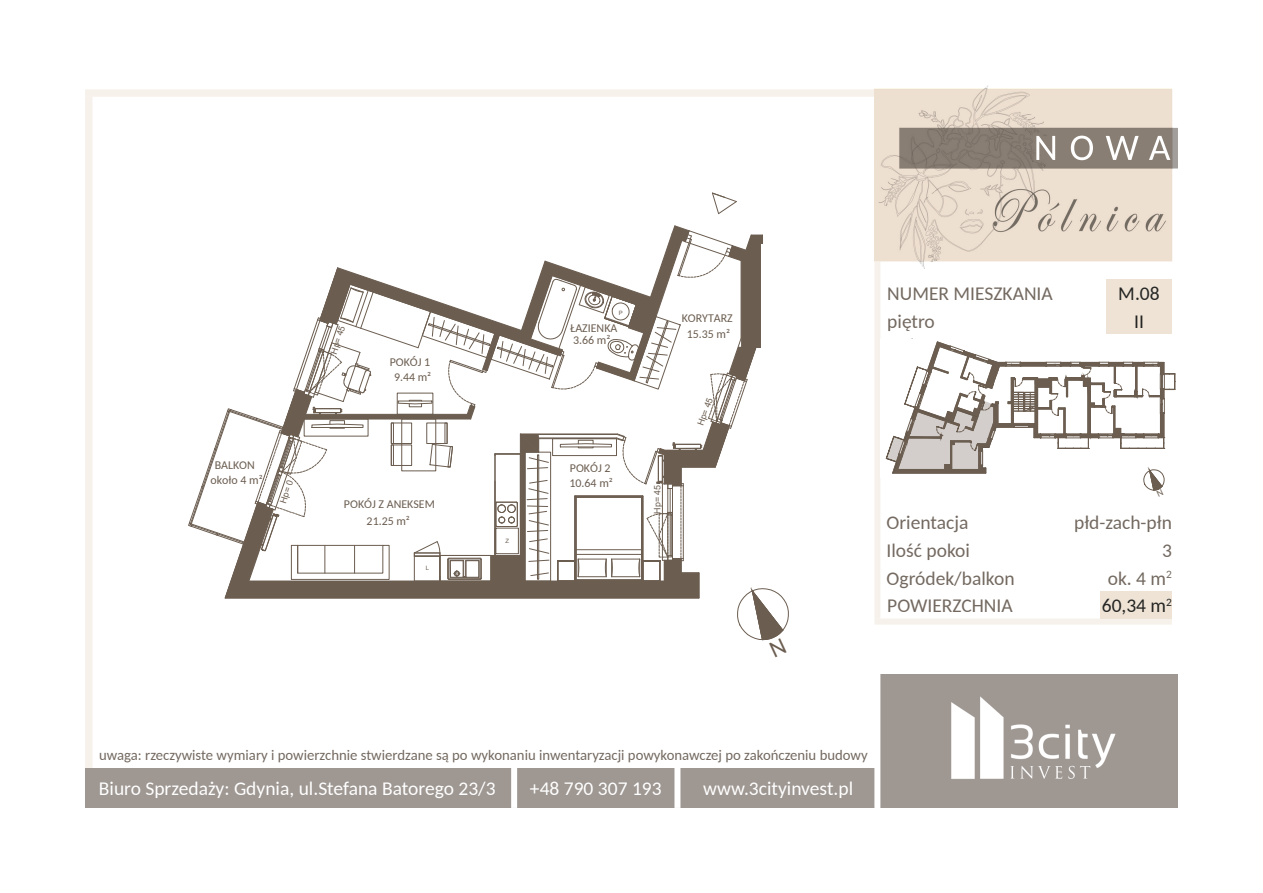
<style>
.page{position:relative;width:1263px;height:893px;background:#fff}
.page>*{position:absolute;margin:0;border:0;box-sizing:border-box;transform-origin:0 0}
.t1{font:19.5px "Carlito";color:#736960}
.t2{font:19.5px "Carlito";color:#fff}
.t3{font:19.5px "Carlito";color:#242523}
.t4{font:14.7px "Carlito";color:#736960}
.t5{font:11.85px/16.4px "Carlito";color:#6b5d50;text-align:center}
.t6{font:11.85px "Arial";color:#040503}
.t7{font:11.7px/13.8px "Arial";color:#040503}
.t8{font:8.85px "Arial";color:#6b5d50}
.t9{font:6px "Arial";color:#6b5d50}
</style>
<div class="page">
<svg style="left:712px;top:192px;width:25px;height:22px"></svg>
<div style="left:85px;top:768px;width:791px;height:40px;background:#9e9792"></div>
<div style="left:880px;top:675px;width:298px;height:133px;background:#9e9792"></div>
<img style="left:951px;top:696px;width:165px;height:83px">
<div style="left:1106px;top:279px;width:66px;height:28px;background:#efe3d6"></div>
<div style="left:874px;top:261px;width:6px;height:358px;background:#f7f1eb"></div>
<img style="left:874px;top:85px;width:304px;height:184px">
<div style="left:1100px;top:591px;width:72px;height:28px;background:#efe3d6"></div>
<div style="left:874px;top:619px;width:298px;height:6px;background:#f7f1eb"></div>
<div style="left:1106px;top:307px;width:66px;height:27px;background:#efe3d6"></div>
<div style="left:85px;top:97px;width:8px;height:671px;background:#f7f1eb"></div>
<div style="left:85px;top:89px;width:789px;height:8px;background:#f7f1eb"></div>
<div style="left:874px;top:650px;width:6px;height:158px;background:#fff"></div>
<div style="left:674px;top:650px;width:6px;height:158px;background:#fff"></div>
<div style="left:511px;top:650px;width:6px;height:158px;background:#fff"></div>
<svg style="left:188px;top:225px;width:601px;height:416px"></svg>
<svg style="left:885px;top:341px;width:291px;height:150px"></svg>
<p class="t5" style="left:215px;top:457px;width:42px">BALKON</p>
<p class="t5" style="left:211px;top:471px;width:54px">około 4 m²</p>
<p class="t8" style="left:277px;top:501px;width:25px;rotate:-72deg">Hp= 0</p>
<p class="t8" style="left:328px;top:352px;width:30px;rotate:-72deg">Hp= 45</p>
<p class="t5" style="left:390px;top:354px;width:42px">POKÓJ 1</p>
<p class="t5" style="left:394px;top:368px;width:39px">9.44 m²</p>
<p class="t5" style="left:344px;top:496px;width:92px">POKÓJ Z ANEKSEM</p>
<p class="t5" style="left:367px;top:513px;width:45px">21.25 m²</p>
<p class="t9" style="left:426px;top:564px;width:5px">L</p>
<p class="t9" style="left:506px;top:536px;width:5px">Z</p>
<p class="t9" style="left:619px;top:308px;width:5px">P</p>
<p class="t5" style="left:570px;top:319px;width:49px">ŁAZIENKA</p>
<p class="t5" style="left:682px;top:309px;width:53px">KORYTARZ<br>15.35 m²</p>
<p class="t5" style="left:573px;top:332px;width:39px">3.66 m²</p>
<p class="t5" style="left:570px;top:460px;width:42px">POKÓJ 2</p>
<p class="t5" style="left:569px;top:474px;width:45px">10.64 m²</p>
<p class="t8" style="left:651px;top:514px;width:30px;rotate:-90deg">Hp= 45</p>
<p class="t8" style="left:694px;top:423px;width:30px;rotate:-70deg">Hp= 45</p>
<h1 class="t1" style="left:887px;top:280px;width:167px">NUMER MIESZKANIA</h1>
<h1 class="t3" style="left:1118px;top:280px;width:43px">M.08</h1>
<h1 class="t1" style="left:887px;top:308px;width:49px">piętro</h1>
<h1 class="t3" style="left:1134px;top:308px;width:11px">II</h1>
<h1 class="t1" style="left:886px;top:509px;width:83px">Orientacja</h1>
<h1 class="t1" style="left:1074px;top:509px;width:99px">płd-zach-płn</h1>
<h1 class="t1" style="left:886px;top:537px;width:85px">Ilość pokoi</h1>
<h1 class="t1" style="left:1162px;top:537px;width:11px">3</h1>
<h1 class="t1" style="left:886px;top:565px;width:129px">Ogródek/balkon</h1>
<h1 class="t1" style="left:1108px;top:565px;width:66px">ok. 4 m<sup>2</sup></h1>
<h1 class="t1" style="left:887px;top:592px;width:127px">POWIERZCHNIA</h1>
<p class="t7" style="left:903px;top:537px;width:85px">Orientacja<br>Piętro<br>Ilość pokoi<br>Ogródek/Balkon<br>Powierzchnia</p>
<p class="t6" style="left:1144px;top:573px;width:45px">+/- 4 m2</p>
<h1 class="t3" style="left:1102px;top:592px;width:72px">60,34 m<sup>2</sup></h1>
<p class="t4" style="left:99px;top:745px;width:770px">uwaga: rzeczywiste wymiary i powierzchnie stwierdzane są po wykonaniu inwentaryzacji powykonawczej po zakończeniu budowy</p>
<h1 class="t2" style="left:99px;top:775px;width:398px">Biuro Sprzedaży: Gdynia, ul.Stefana Batorego 23/3</h1>
<h1 class="t2" style="left:530px;top:775px;width:133px">+48 790 307 193</h1>
<h1 class="t2" style="left:703px;top:775px;width:151px">www.3cityinvest.pl</h1>
</div>
